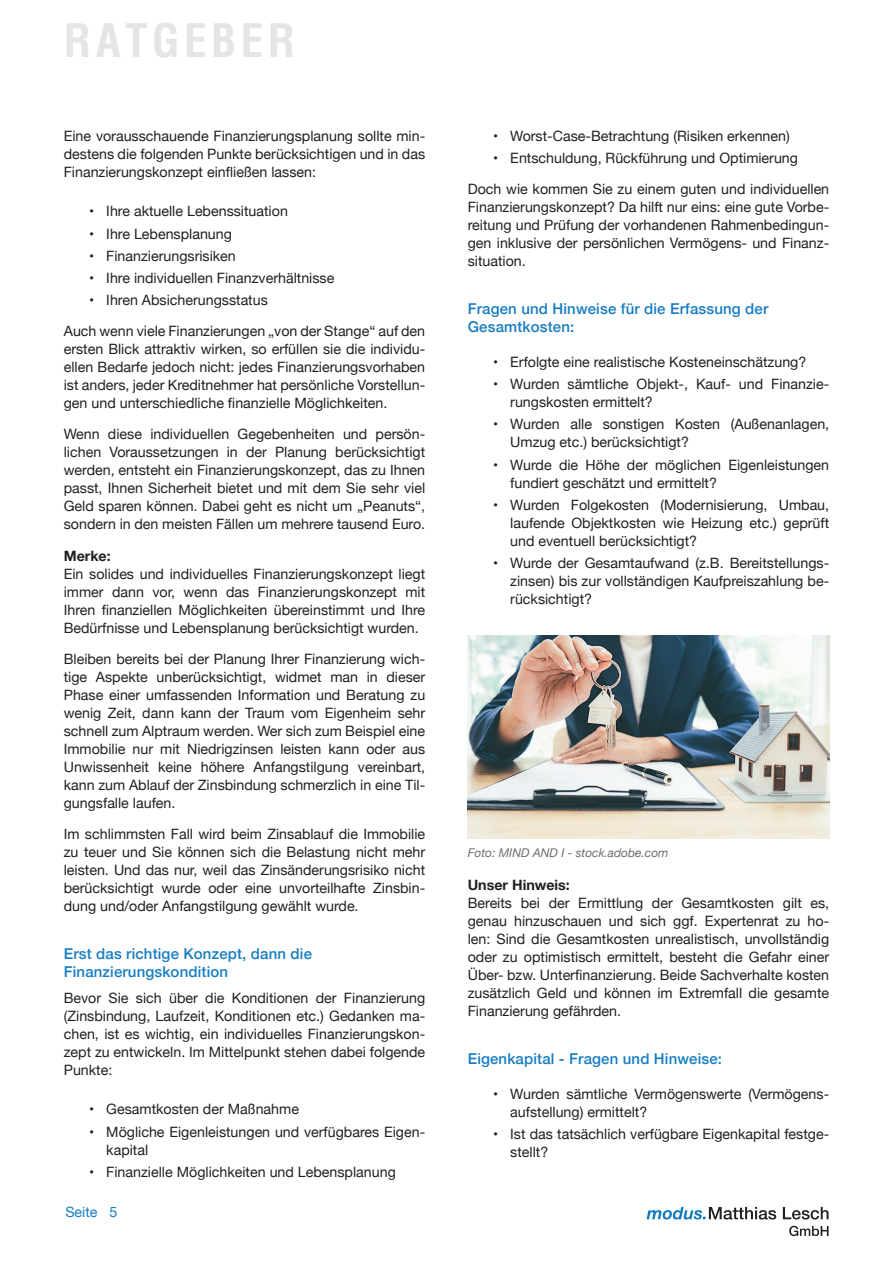
<style>
.page{position:relative;width:893px;height:1263px;background:#fff}
.page>*{position:absolute;margin:0;border:0;box-sizing:border-box;transform-origin:0 0}
.t1{font:700 condensed 45px "Helvetica";letter-spacing:.1em;color:#e6e4e5}
.t2{font:500 15px/18px "Helvetica Neue";letter-spacing:.01em;color:#177dc2}
.t3{font:14.25px/18px "Helvetica Neue";color:#231f20;text-align:justify}
.t4{font:700 14.25px "Helvetica Neue";color:#231f20}
.t5{font:14.25px "Helvetica Neue";color:#147dc2}
.t6{font:italic 12px "Helvetica Neue";color:#6c6d70}
</style>
<div class="page">
<svg style="left:789px;top:1226px;width:40px;height:10px"></svg>
<svg style="left:646px;top:1207px;width:182px;height:12px"></svg>
<img style="left:468px;top:635px;width:361px;height:204px">
<h1 class="t1" style="left:64px;top:11px;width:233px">RATGEBER</h1>
<p class="t3" style="left:64px;top:128px;width:363px">Eine vorausschauende Finanzierungsplanung sollte min&shy;destens die folgenden Punkte berücksichtigen und in das Finanzierungskonzept einfließen lassen:</p>
<p class="t3" style="left:89px;top:203px;width:200px">• Ihre aktuelle Lebenssituation</p>
<p class="t3" style="left:89px;top:225px;width:144px">• Ihre Lebensplanung</p>
<p class="t3" style="left:89px;top:248px;width:148px">• Finanzierungsrisiken</p>
<p class="t3" style="left:89px;top:270px;width:247px">• Ihre individuellen Finanzverhältnisse</p>
<p class="t3" style="left:64px;top:286px;width:363px;line-height:30.8px;text-indent:26px">• Ihren Absicherungsstatus<br>Auch wenn viele Finanzierungen „von der Stange“ auf den</p>
<p class="t3" style="left:64px;top:341px;width:363px">ersten Blick attraktiv wirken, so erfüllen sie die individu&shy;ellen Bedarfe jedoch nicht: jedes Finanzierungsvorhaben ist anders, jeder Kreditnehmer hat persönliche Vorstellun&shy;gen und unterschiedliche finanzielle Möglichkeiten.</p>
<p class="t3" style="left:64px;top:426px;width:363px">Wenn diese individuellen Gegebenheiten und persön&shy;lichen Voraussetzungen in der Planung berücksichtigt werden, entsteht ein Finanzierungskonzept, das zu Ihnen passt, Ihnen Sicherheit bietet und mit dem Sie sehr viel Geld sparen können. Dabei geht es nicht um „Peanuts“, sondern in den meisten Fällen um mehrere tausend Euro.</p>
<p class="t4" style="left:64px;top:545px;width:48px">Merke:</p>
<p class="t3" style="left:64px;top:566px;width:363px">Ein solides und individuelles Finanzierungskonzept liegt immer dann vor, wenn das Finanzierungskonzept mit Ihren finanziellen Möglichkeiten übereinstimmt und Ihre Bedürfnisse und Lebensplanung berücksichtigt wurden.</p>
<p class="t3" style="left:64px;top:651px;width:363px">Bleiben bereits bei der Planung Ihrer Finanzierung wich&shy;tige Aspekte unberücksichtigt, widmet man in dieser Phase einer umfassenden Information und Beratung zu wenig Zeit, dann kann der Traum vom Eigenheim sehr schnell zum Alptraum werden. Wer sich zum Beispiel eine Immobilie nur mit Niedrigzinsen leisten kann oder aus Unwissenheit keine höhere Anfangstilgung vereinbart, kann zum Ablauf der Zinsbindung schmerzlich in eine Til&shy;gungsfalle laufen.</p>
<p class="t3" style="left:64px;top:825px;width:363px">Im schlimmsten Fall wird beim Zinsablauf die Immobilie zu teuer und Sie können sich die Belastung nicht mehr leisten. Und das nur, weil das Zinsänderungsrisiko nicht berücksichtigt wurde oder eine unvorteilhafte Zinsbin&shy;dung und/oder Anfangstilgung gewählt wurde.</p>
<p class="t2" style="left:64px;top:943px;width:250px">Erst das richtige Konzept, dann die<br>Finanzierungskondition</p>
<p class="t3" style="left:64px;top:990px;width:363px">Bevor Sie sich über die Konditionen der Finanzierung (Zinsbindung, Laufzeit, Konditionen etc.) Gedanken ma&shy;chen, ist es wichtig, ein individuelles Finanzierungskon&shy;zept zu entwickeln. Im Mittelpunkt stehen dabei folgende Punkte:</p>
<p class="t3" style="left:89px;top:1101px;width:211px">• Gesamtkosten der Maßnahme</p>
<p class="t3" style="left:106px;top:1123px;width:320px;text-indent:-17px">• Mögliche Eigenleistungen und verfügbares Eigen&shy;kapital</p>
<p class="t3" style="left:89px;top:1163px;width:308px">• Finanzielle Möglichkeiten und Lebensplanung</p>
<p class="t5" style="left:65px;top:1202px;width:54px">Seite 5</p>
<p class="t3" style="left:493px;top:128px;width:298px">• Worst-Case-Betrachtung (Risiken erkennen)</p>
<p class="t3" style="left:468px;top:144px;width:363px;line-height:30.8px;text-align:center">• Entschuldung, Rückführung und Optimierung<br>Doch wie kommen Sie zu einem guten und individuellen</p>
<p class="t3" style="left:468px;top:199px;width:363px">Finanzierungskonzept? Da hilft nur eins: eine gute Vorbe&shy;reitung und Prüfung der vorhandenen Rahmenbedingun&shy;gen inklusive der persönlichen Vermögens- und Finanz&shy;situation.</p>
<p class="t2" style="left:468px;top:298px;width:302px">Fragen und Hinweise für die Erfassung der<br>Gesamtkosten:</p>
<p class="t3" style="left:493px;top:354px;width:315px">• Erfolgte eine realistische Kosteneinschätzung?</p>
<p class="t3" style="left:510px;top:376px;width:320px;text-indent:-17px">• Wurden sämtliche Objekt-, Kauf- und Finanzie&shy;rungskosten ermittelt?</p>
<p class="t3" style="left:510px;top:416px;width:320px;text-indent:-17px">• Wurden alle sonstigen Kosten (Außenanlagen,<br>Umzug etc.) berücksichtigt?</p>
<p class="t3" style="left:510px;top:456px;width:320px;text-indent:-17px">• Wurde die Höhe der möglichen Eigenleistungen fundiert geschätzt und ermittelt?</p>
<p class="t3" style="left:510px;top:497px;width:320px;text-indent:-17px">• Wurden Folgekosten (Modernisierung, Umbau, laufende Objektkosten wie Heizung etc.) geprüft und eventuell berücksichtigt?</p>
<p class="t3" style="left:510px;top:555px;width:320px;text-indent:-17px">• Wurde der Gesamtaufwand (z.B. Bereitstellungs&shy;zinsen) bis zur vollständigen Kaufpreiszahlung be&shy;rücksichtigt?</p>
<p class="t6" style="left:468px;top:844px;width:202px">Foto: MIND AND I - stock.adobe.com</p>
<p class="t4" style="left:468px;top:874px;width:104px">Unser Hinweis:</p>
<p class="t3" style="left:468px;top:895px;width:363px">Bereits bei der Ermittlung der Gesamtkosten gilt es, genau hinzuschauen und sich ggf. Expertenrat zu ho&shy;len: Sind die Gesamtkosten unrealistisch, unvollständig oder zu optimistisch ermittelt, besteht die Gefahr einer Über- bzw. Unterfinanzierung. Beide Sachverhalte kosten zusätzlich Geld und können im Extremfall die gesamte Finanzierung gefährden.</p>
<p class="t2" style="left:468px;top:1048px;width:256px">Eigenkapital - Fragen und Hinweise:</p>
<p class="t3" style="left:510px;top:1085px;width:320px;text-indent:-17px">• Wurden sämtliche Vermögenswerte (Vermögens&shy;aufstellung) ermittelt?</p>
<p class="t3" style="left:510px;top:1126px;width:320px;text-indent:-17px">• Ist das tatsächlich verfügbare Eigenkapital festge&shy;stellt?</p>
</div>
